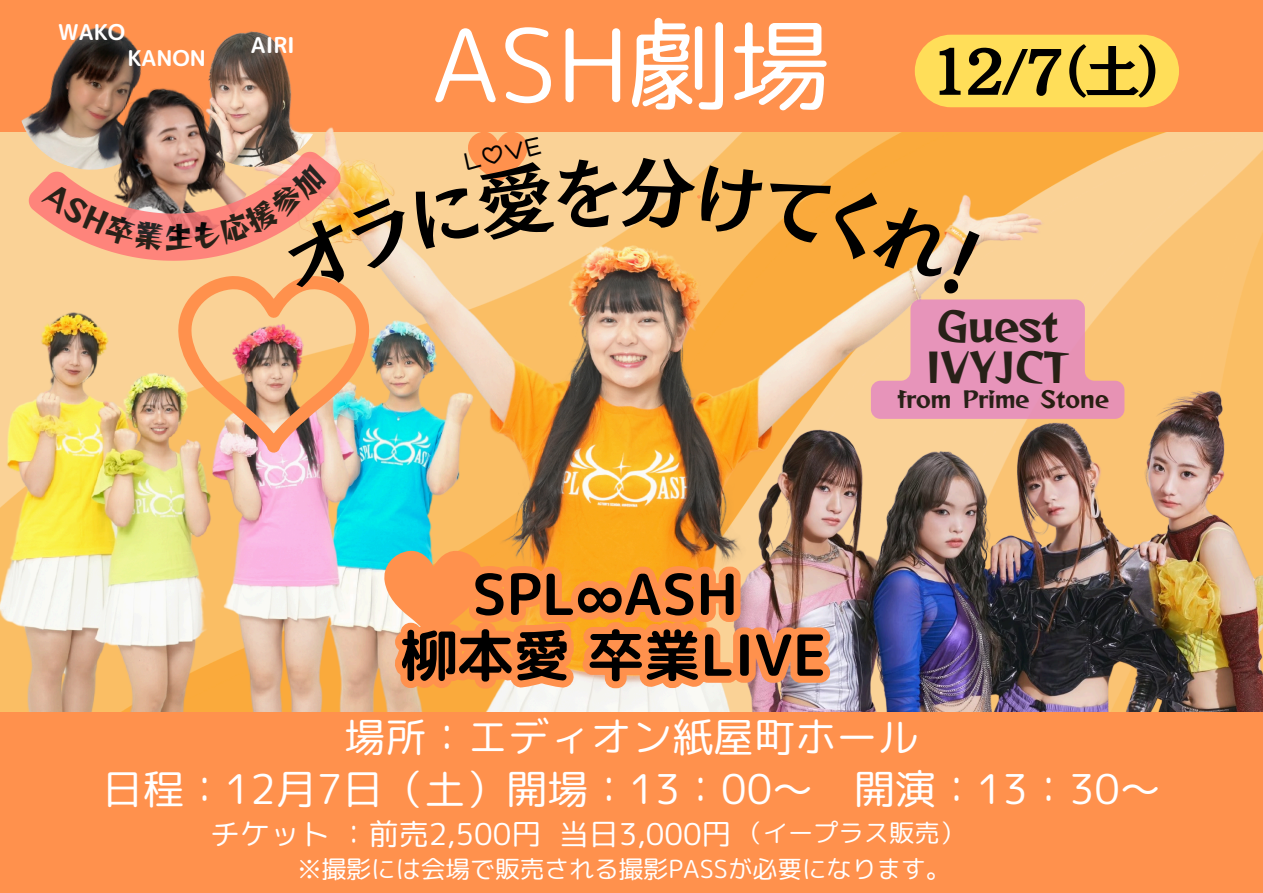
<style>
.page{position:relative;width:1263px;height:893px;background:#fff}
.page>*{position:absolute;margin:0;border:0;box-sizing:border-box;transform-origin:0 0}
.t1{font:101.25px "rounded mplus 1 p regular";color:#fff}
.t2{font:56.55px/60.8px "rounded mplus 1 p bold";color:#000;text-align:center}
.t3{font:55.5px "TEST Mode Min B B";color:#000}
.t4{font:41.03px/52.3px "rounded mplus 1 p regular";color:#fff;text-align:center}
.t5{font:39.3px/41.1px "TEST Comic Reggae B";color:#000}
.t6{font:30px "rounded mplus 1 p regular";color:#fff}
.t7{font:25.28px "rounded mplus 1 p regular";color:#fff}
.t8{font:24.9px "Chibisuke Font TTF";color:#000}
.t9{font:24.75px "rounded mplus 1 p regular";color:#fff}
.t10{font:22.05px "TEST Comic Reggae B";color:#000}
.t11{font:21.83px "rounded mplus 1 p bold";color:#fff}
</style>
<div class="page">
<img style="left:0;top:131px;width:1263px;height:202px">
<div style="left:0;top:0;width:1263px;height:131px;background:#ff914d"></div>
<img style="left:326px;top:93px;width:787px;height:619px">
<img style="left:645px;top:333px;width:618px;height:379px">
<img style="left:0;top:287px;width:511px;height:425px">
<div style="left:0;top:712px;width:1263px;height:181px;background:#ff914d"></div>
<img style="left:180px;top:419px;width:202px;height:94px">
<img style="left:9px;top:27px;width:133px;height:151px">
<img style="left:182px;top:24px;width:142px;height:143px;border-radius:50%">
<img style="left:85px;top:70px;width:174px;height:61px">
<div style="left:915px;top:35px;width:264px;height:72px;background:#ffde59;border-radius:36px"></div>
<img style="left:382px;top:477px;width:460px;height:224px">
<svg style="left:27px;top:131px;width:1097px;height:288px;background:#eab47d"></svg>
<p class="t11" style="left:58px;top:17px;width:69px">WAKO</p>
<p class="t11" style="left:127px;top:43px;width:80px">KANON</p>
<p class="t11" style="left:251px;top:30px;width:45px">AIRI</p>
<h5 class="t1" style="left:432px;top:-7px;width:401px">ASH劇場</h5>
<p class="t8" style="left:461px;top:145px;width:81px;rotate:-12deg">L♡VE</p>
<p class="t2" style="left:400px;top:563px;width:428px">SPL∞ASH<br>柳本愛卒業LIVE</p>
<h3 class="t3" style="left:930px;top:43px;width:236px">12/7（土）</h3>
<p class="t5" style="left:926px;top:306px;width:144px">Guest<br>IVYJCT</p>
<p class="t10" style="left:898px;top:389px;width:213px">from Prime Stone</p>
<p class="t4" style="left:102px;top:710px;width:1060px">場所：エディオン紙屋町ホール<br>日程：12月7日（土）開場：13：00～ 開演：13：30～</p>
<p class="t6" style="left:210px;top:813px;width:523px">チケット：前売2,500円当日3,000円</p>
<p class="t9" style="left:297px;top:851px;width:655px">※撮影には会場で販売される撮影PASSが必要になります。</p>
<p class="t7" style="left:737px;top:815px;width:229px">（イープラス販売）</p>
</div>
